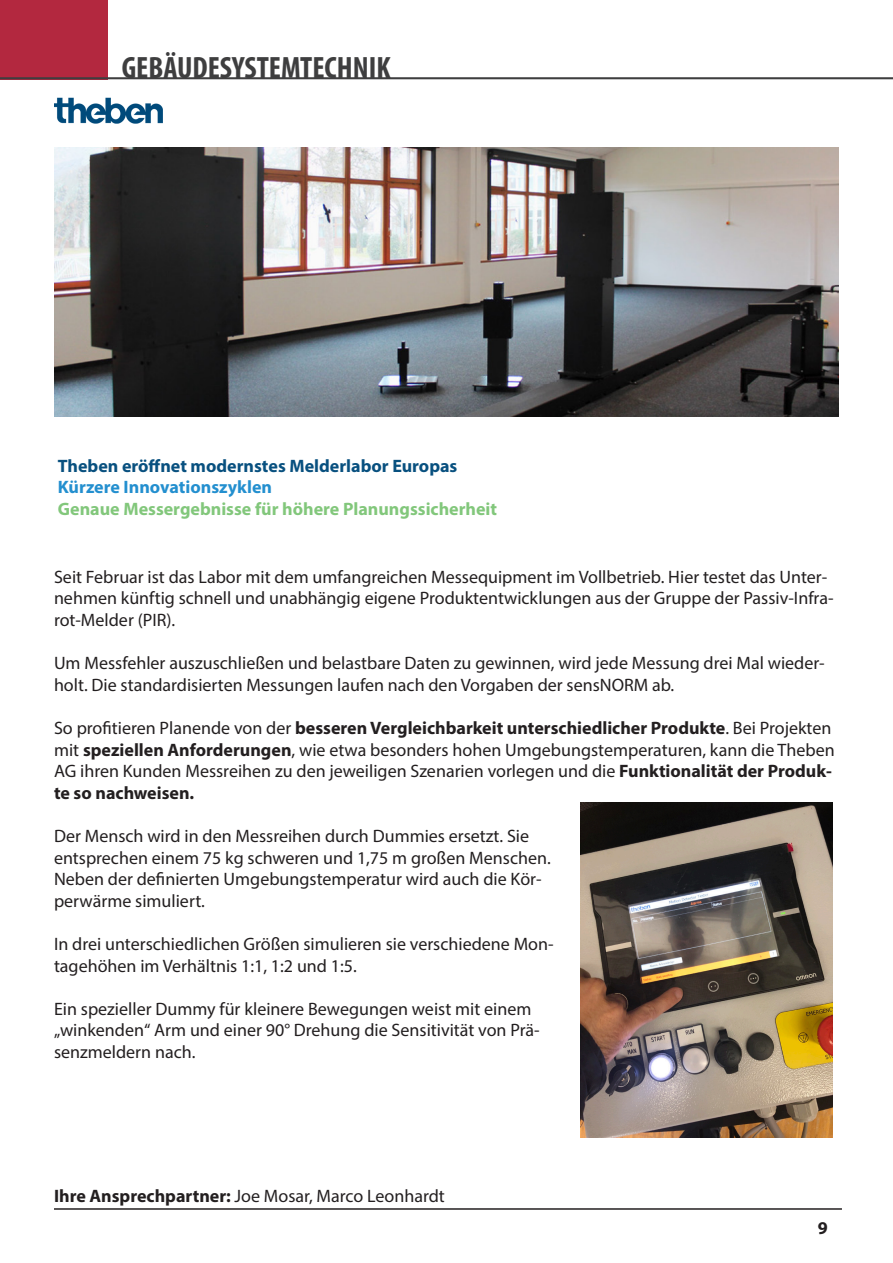
<style>
.page{position:relative;width:893px;height:1263px;background:#fff}
.page>*{position:absolute;margin:0;border:0;box-sizing:border-box;transform-origin:0 0}
.t1{font:700 condensed 30.9px "Myriad Pro";color:#3e3e3f}
.t2{font:18px/21.6px "Myriad Pro";color:#231f20}
.t3{font:700 18px "Myriad Pro";color:#82c77b}
.t4{font:700 18px "Myriad Pro";color:#08507f}
.t5{font:700 18px "Myriad Pro";color:#238fcf}
.t6{font:700 18px "Myriad Pro";color:#231f20}
.s1{font-weight:700}
</style>
<div class="page">
<hr style="left:54px;top:1208px;width:788px;height:2px;background:#231f20">
<div style="left:0;top:0;width:108px;height:79px;background:#b3283f"></div>
<hr style="left:0;top:77px;width:893px;height:2px;background:#3e3e3f">
<img style="left:54px;top:97px;width:109px;height:27px">
<img style="left:54px;top:148px;width:785px;height:268px">
<img style="left:581px;top:802px;width:251px;height:335px">
<p class="t1" style="left:122px;top:48px;width:270px">GEBÄUDESYSTEMTECHNIK</p>
<p class="t4" style="left:58px;top:454px;width:401px">Theben eröffnet modernstes Melderlabor Europas</p>
<p class="t5" style="left:58px;top:475px;width:216px">Kürzere Innovationszyklen</p>
<p class="t3" style="left:58px;top:497px;width:441px">Genaue Messergebnisse für höhere Planungssicherheit</p>
<p class="t2" style="left:54px;top:566px;width:781px">Seit Februar ist das Labor mit dem umfangreichen Messequipment im Vollbetrieb. Hier testet das Unter&shy;nehmen künftig schnell und unabhängig eigene Produktentwicklungen aus der Gruppe der Passiv-Infra&shy;rot-Melder (PIR).</p>
<p class="t2" style="left:54px;top:652px;width:772px">Um Messfehler auszuschließen und belastbare Daten zu gewinnen, wird jede Messung drei Mal wieder&shy;holt. Die standardisierten Messungen laufen nach den Vorgaben der sensNORM ab.</p>
<p class="t2" style="left:54px;top:717px;width:782px">So profitieren Planende von der <span class="s1">besseren Vergleichbarkeit unterschiedlicher Produkte</span>. Bei Projekten mit <span class="s1">speziellen Anforderungen</span>, wie etwa besonders hohen Umgebungstemperaturen, kann die Theben AG ihren Kunden Messreihen zu den jeweiligen Szenarien vorlegen und die <span class="s1">Funktionalität der Produk&shy;te so nachweisen.</span></p>
<p class="t2" style="left:54px;top:825px;width:498px">Der Mensch wird in den Messreihen durch Dummies ersetzt. Sie entsprechen einem 75 kg schweren und 1,75 m großen Menschen.<br>Neben der definierten Umgebungstemperatur wird auch die Kör&shy;perwärme simuliert.</p>
<p class="t2" style="left:54px;top:933px;width:501px">In drei unterschiedlichen Größen simulieren sie verschiedene Mon&shy;tagehöhen im Verhältnis 1:1, 1:2 und 1:5.</p>
<p class="t2" style="left:54px;top:998px;width:487px">Ein spezieller Dummy für kleinere Bewegungen weist mit einem „winkenden“ Arm und einer 90° Drehung die Sensitivität von Prä&shy;senzmeldern nach.</p>
<p class="t2" style="left:54px;top:1184px;width:392px"><span class="s1">Ihre Ansprechpartner:</span> Joe Mosar, Marco Leonhardt</p>
<p class="t6" style="left:818px;top:1216px;width:11px">9</p>
</div>
